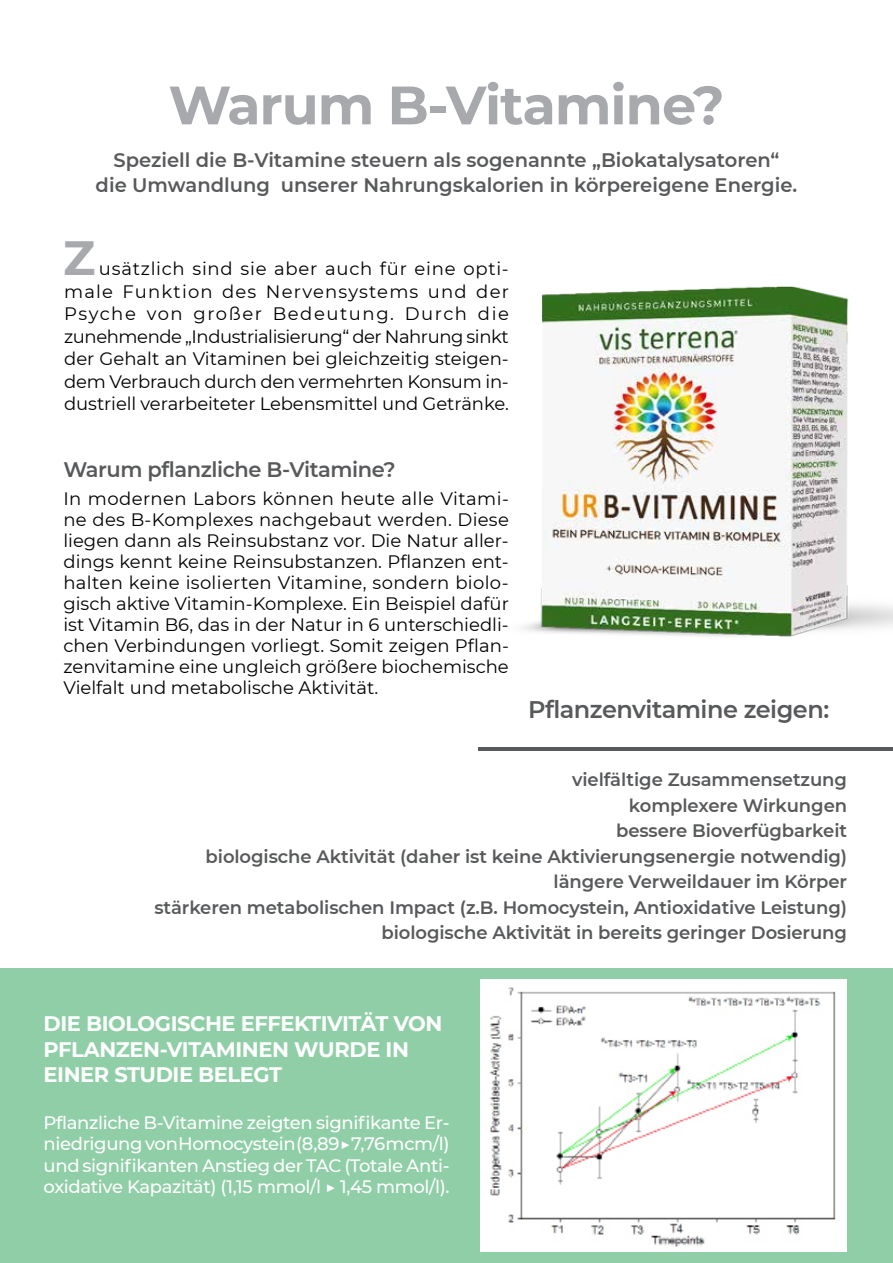
<style>
.page{position:relative;width:893px;height:1263px;background:#fff}
.page>*{position:absolute;margin:0;border:0;box-sizing:border-box;transform-origin:0 0}
.t1{font:700 54px "Montserrat";letter-spacing:-.02em;color:#a7a9ac}
.t2{font:700 48px "Montserrat";color:#a7a9ac}
.t3{font:600 24px "Montserrat";letter-spacing:-.02em;color:#58595b}
.t4{font:700 21px/25.2px "Montserrat";letter-spacing:-.02em;color:#fff}
.t5{font:600 21px "Montserrat";letter-spacing:-.02em;color:#58595b}
.t6{font:600 19.5px/25.5px "Montserrat";color:#58595b;text-align:center}
.t7{font:18px/21px "Montserrat";letter-spacing:-.005em;color:#000;text-align:justify}
.t8{font:600 18px/25.5px "Montserrat";letter-spacing:-.005em;color:#58595b;text-align:right}
.t9{font:500 18px/21.6px "Montserrat";letter-spacing:-.02em;color:#fff;text-align:justify}
</style>
<div class="page">
<hr style="left:478px;top:747px;width:415px;height:4px;background:#58595b">
<img style="left:523px;top:286px;width:370px;height:351px">
<div style="left:0;top:969px;width:893px;height:294px;background:#8fcea7"></div>
<img style="left:480px;top:979px;width:366px;height:272px">
<h1 class="t1" style="left:168px;top:66px;width:558px">Warum B-Vitamine?</h1>
<p class="t6" style="left:96px;top:146px;width:703px">Speziell die B-Vitamine steuern als sogenannte „Biokatalysatoren“ die Umwandlung unserer Nahrungskalorien in körpereigene Energie.</p>
<h2 class="t2" style="left:63px;top:223px;width:34px">Z</h2>
<p class="t7" style="left:64px;top:257px;width:446px;line-height:22.5px;text-indent:35px">usätzlich sind sie aber auch für eine opti&shy;male Funktion des Nervensystems und der Psyche von großer Bedeutung. Durch die zunehmende „Industrialisierung“ der Nahrung sinkt der Gehalt an Vitaminen bei gleichzeitig steigen&shy;dem Verbrauch durch den vermehrten Konsum in&shy;dustriell verarbeiteter Lebensmittel und Getränke.</p>
<p class="t5" style="left:63px;top:454px;width:334px">Warum pflanzliche B-Vitamine?</p>
<p class="t7" style="left:63px;top:488px;width:447px">In modernen Labors können heute alle Vitami&shy;ne des B-Komplexes nachgebaut werden. Diese liegen dann als Reinsubstanz vor. Die Natur aller&shy;dings kennt keine Reinsubstanzen. Pflanzen ent&shy;halten keine isolierten Vitamine, sondern biolo&shy;gisch aktive Vitamin-Komplexe. Ein Beispiel dafür ist Vitamin B6, das in der Natur in 6 unterschiedli&shy;chen Verbindungen vorliegt. Somit zeigen Pflan&shy;zenvitamine eine ungleich größere biochemische Vielfalt und metabolische Aktivität.</p>
<h3 class="t3" style="left:528px;top:692px;width:303px">Pflanzenvitamine zeigen:</h3>
<p class="t8" style="left:154px;top:766px;width:694px">vielfältige Zusammensetzung<br>komplexere Wirkungen<br>bessere Bioverfügbarkeit<br>biologische Aktivität (daher ist keine Aktivierungsenergie notwendig) längere Verweildauer im Körper<br>stärkeren metabolischen Impact (z.B. Homocystein, Antioxidative Leistung) biologische Aktivität in bereits geringer Dosierung</p>
<p class="t4" style="left:44px;top:1010px;width:400px">DIE BIOLOGISCHE EFFEKTIVITÄT VON<br>PFLANZEN-VITAMINEN WURDE IN<br>EINER STUDIE BELEGT</p>
<p class="t9" style="left:44px;top:1111px;width:408px">Pflanzliche B-Vitamine zeigten signifikante Er&shy;niedrigung von Homocystein (8,89 ▶ 7,76 mcm/l) und signifikanten Anstieg der TAC (Totale Anti&shy;oxidative Kapazität) (1,15 mmol/l ▶ 1,45 mmol/l).</p>
</div>
